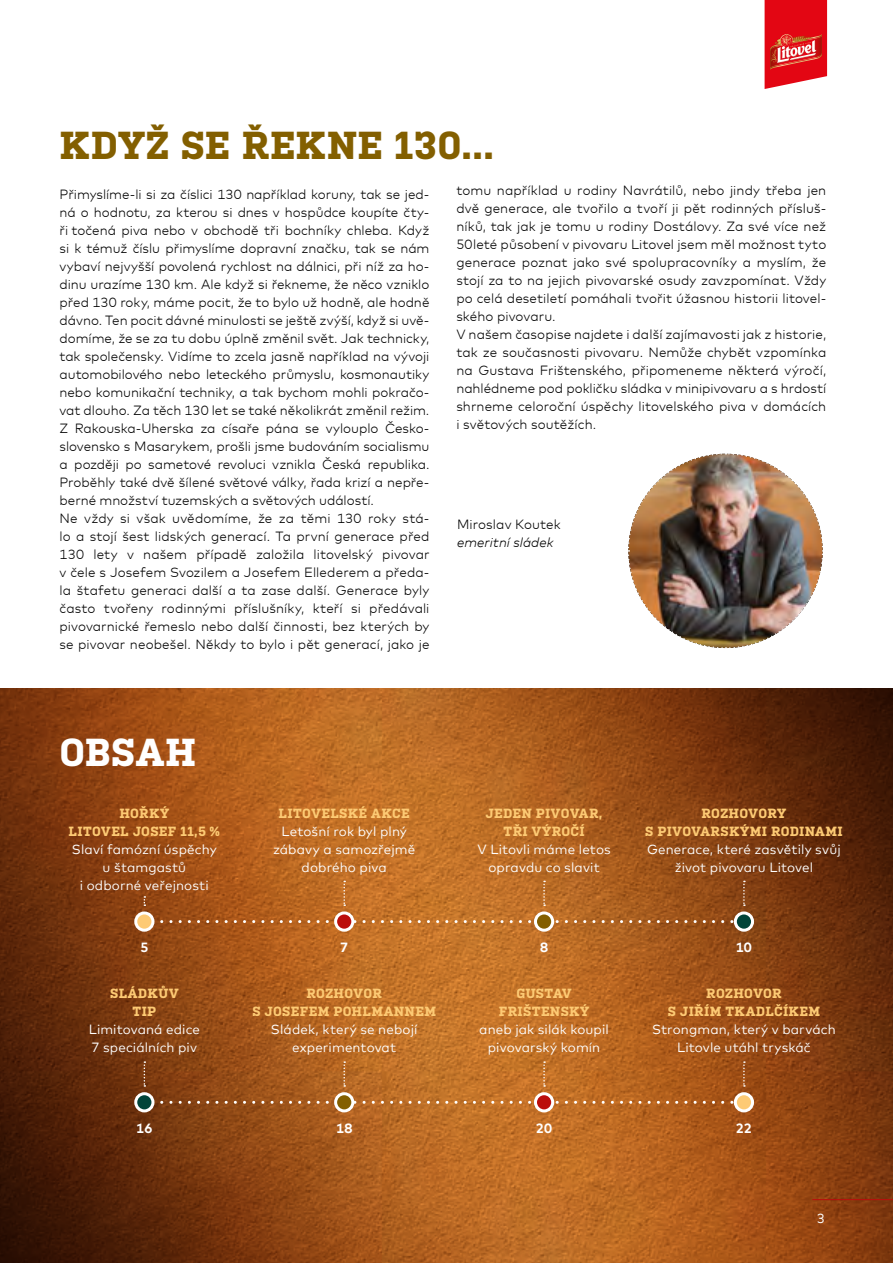
<style>
.page{position:relative;width:893px;height:1263px;background:#fff}
.page>*{position:absolute;margin:0;border:0;box-sizing:border-box;transform-origin:0 0}
.t1{font:700 39px "Kulturista";letter-spacing:.01em;color:#835f00}
.t2{font:700 39px "Kulturista";letter-spacing:.015em;color:#fff}
.t3{font:300 13.35px/18px "Mark Offc For MC";color:#000;text-align:justify}
.t4{font:13.35px/18px "Mark Offc For MC";letter-spacing:.01em;color:#fff;text-align:center}
.t5{font:700 13.35px/18px "Kulturista";letter-spacing:.03em;color:#fdca74;text-align:center}
.t6{font:italic 300 13.35px "Mark Offc For MC";letter-spacing:.005em;color:#000}
.t7{font:700 13.35px "Mark Offc For MC";letter-spacing:.015em;color:#fff}
</style>
<div class="page">
<svg style="left:0;top:689px;width:893px;height:574px;background:#984f18"></svg>
<img style="left:628px;top:453px;width:195px;height:196px">
<svg style="left:154px;top:920px;width:580px;height:3px;background:#c48957"></svg>
<svg style="left:154px;top:1101px;width:580px;height:3px;background:#c28756"></svg>
<svg style="left:144px;top:1061px;width:1px;height:26px"></svg>
<svg style="left:343px;top:881px;width:2px;height:25px"></svg>
<svg style="left:343px;top:1061px;width:2px;height:26px"></svg>
<svg style="left:543px;top:881px;width:2px;height:25px"></svg>
<svg style="left:543px;top:1061px;width:2px;height:26px"></svg>
<svg style="left:743px;top:881px;width:2px;height:25px"></svg>
<svg style="left:743px;top:1061px;width:2px;height:26px"></svg>
<div style="left:136px;top:913px;width:17px;height:17px;background:#fdca74;border-radius:50%"></div>
<div style="left:134px;top:911px;width:20px;height:21px;border:3px solid #fff;border-radius:50%"></div>
<div style="left:136px;top:1094px;width:17px;height:17px;background:#004439;border-radius:50%"></div>
<div style="left:134px;top:1092px;width:20px;height:20px;border:3px solid #fff;border-radius:50%"></div>
<div style="left:336px;top:913px;width:17px;height:17px;background:#bb0e0c;border-radius:50%"></div>
<div style="left:334px;top:911px;width:20px;height:21px;border:3px solid #fff;border-radius:50%"></div>
<div style="left:336px;top:1094px;width:17px;height:17px;background:#835f00;border-radius:50%"></div>
<div style="left:334px;top:1092px;width:20px;height:20px;border:3px solid #fff;border-radius:50%"></div>
<svg style="left:535px;top:913px;width:18px;height:17px"></svg>
<div style="left:534px;top:911px;width:20px;height:21px;border:3px solid #fff;border-radius:50%"></div>
<div style="left:535px;top:1094px;width:18px;height:17px;background:#bb0e0c;border-radius:50%"></div>
<div style="left:534px;top:1092px;width:20px;height:20px;border:3px solid #fff;border-radius:50%"></div>
<svg style="left:735px;top:913px;width:17px;height:17px"></svg>
<div style="left:734px;top:911px;width:20px;height:21px;border:3px solid #fff;border-radius:50%"></div>
<div style="left:735px;top:1094px;width:17px;height:17px;background:#fdca74;border-radius:50%"></div>
<div style="left:734px;top:1092px;width:20px;height:20px;border:3px solid #fff;border-radius:50%"></div>
<hr style="left:812px;top:1199px;width:81px;height:1px;background:#bb0e0c">
<svg style="left:765px;top:0;width:62px;height:89px;background:#e22d33"></svg>
<p class="t1" style="left:60px;top:116px;width:436px">KDYŽ SE ŘEKNE 130...</p>
<p class="t3" style="left:60px;top:184px;width:371px;text-align:left">Přimyslíme-li si za číslici 130 například koruny, tak se jed&shy;ná o hodnotu, za kterou si dnes v hospůdce koupíte čty&shy;ři točená piva nebo v obchodě tři bochníky chleba. Když si k témuž číslu přimyslíme dopravní značku, tak se nám vybaví nejvyšší povolená rychlost na dálnici, při níž za ho&shy;dinu urazíme 130 km. Ale když si řekneme, že něco vzniklo před 130 roky, máme pocit, že to bylo už hodně, ale hodně dávno. Ten pocit dávné minulosti se ještě zvýší, když si uvě&shy;domíme, že se za tu dobu úplně změnil svět. Jak technicky, tak společensky. Vidíme to zcela jasně například na vývoji automobilového nebo leteckého průmyslu, kosmonautiky nebo komunikační techniky, a tak bychom mohli pokračo&shy;vat dlouho. Za těch 130 let se také několikrát změnil režim.<br>Z Rakouska-Uherska za císaře pána se vylouplo Česko&shy;slovensko s Masarykem, prošli jsme budováním socialismu a později po sametové revoluci vznikla Česká republika.<br>Proběhly také dvě šílené světové války, řada krizí a nepře&shy;berné množství tuzemských a světových událostí.</p>
<p class="t3" style="left:60px;top:508px;width:371px">Ne vždy si však uvědomíme, že za těmi 130 roky stá&shy;lo a stojí šest lidských generací. Ta první generace před 130 lety v našem případě založila litovelský pivovar v čele s Josefem Svozilem a Josefem Ellederem a předa&shy;la štafetu generaci další a ta zase další. Generace byly často tvořeny rodinnými příslušníky, kteří si předávali pivovarnické řemeslo nebo další činnosti, bez kterých by se pivovar neobešel. Někdy to bylo i pět generací, jako je</p>
<p class="t3" style="left:456px;top:180px;width:371px">tomu například u rodiny Navrátilů, nebo jindy třeba jen dvě generace, ale tvořilo a tvoří ji pět rodinných přísluš&shy;níků, tak jak je tomu u rodiny Dostálovy. Za své více než 50leté působení v pivovaru Litovel jsem měl možnost tyto generace poznat jako své spolupracovníky a myslím, že stojí za to na jejich pivovarské osudy zavzpomínat. Vždy po celá desetiletí pomáhali tvořit úžasnou historii litovel&shy;ského pivovaru.</p>
<p class="t3" style="left:456px;top:324px;width:371px">V našem časopise najdete i další zajímavosti jak z historie, tak ze současnosti pivovaru. Nemůže chybět vzpomínka na Gustava Frištenského, připomeneme některá výročí, nahlédneme pod pokličku sládka v minipivovaru a s hrdostí shrneme celoroční úspěchy litovelského piva v domácích i světových soutěžích.</p>
<p class="t3" style="left:457px;top:514px;width:105px">Miroslav Koutek</p>
<p class="t6" style="left:457px;top:532px;width:98px">emeritní sládek</p>
<p class="t2" style="left:60px;top:724px;width:138px">OBSAH</p>
<p class="t5" style="left:69px;top:803px;width:153px">HOŘKÝ<br>LITOVEL JOSEF 11,5 %</p>
<p class="t4" style="left:72px;top:839px;width:146px">Slaví famózní úspěchy u štamgastů<br>i odborné veřejnosti</p>
<p class="t5" style="left:279px;top:803px;width:133px">LITOVELSKÉ AKCE</p>
<p class="t4" style="left:273px;top:821px;width:144px">Letošní rok byl plný zábavy a samozřejmě dobrého piva</p>
<p class="t5" style="left:485px;top:803px;width:119px">JEDEN PIVOVAR,<br>TŘI VÝROČÍ</p>
<p class="t4" style="left:477px;top:839px;width:135px">V Litovli máme letos opravdu co slavit</p>
<p class="t5" style="left:645px;top:803px;width:199px">ROZHOVORY<br>S PIVOVARSKÝMI RODINAMI</p>
<p class="t4" style="left:647px;top:839px;width:195px">Generace, které zasvětily svůj život pivovaru Litovel</p>
<p class="t7" style="left:140px;top:937px;width:10px">5</p>
<p class="t7" style="left:340px;top:937px;width:10px">7</p>
<p class="t7" style="left:540px;top:937px;width:10px">8</p>
<p class="t7" style="left:736px;top:937px;width:18px">10</p>
<p class="t5" style="left:110px;top:983px;width:70px">SLÁDKŮV</p>
<p class="t5" style="left:133px;top:1001px;width:25px">TIP</p>
<p class="t4" style="left:89px;top:1019px;width:113px">Limitovaná edice</p>
<p class="t4" style="left:92px;top:1037px;width:107px">7 speciálních piv</p>
<p class="t5" style="left:252px;top:983px;width:185px">ROZHOVOR<br>S JOSEFEM POHLMANNEM</p>
<p class="t4" style="left:271px;top:1019px;width:148px">Sládek, který se nebojí experimentovat</p>
<p class="t5" style="left:499px;top:983px;width:92px">GUSTAV<br>FRIŠTENSKÝ</p>
<p class="t4" style="left:479px;top:1019px;width:131px">aneb jak silák koupil pivovarský komín</p>
<p class="t5" style="left:668px;top:983px;width:154px">ROZHOVOR<br>S JIŘÍM TKADLČÍKEM</p>
<p class="t4" style="left:652px;top:1019px;width:185px">Strongman, který v barvách<br>Litovle utáhl tryskáč</p>
<p class="t7" style="left:136px;top:1118px;width:18px">16</p>
<p class="t7" style="left:336px;top:1118px;width:18px">18</p>
<p class="t7" style="left:536px;top:1118px;width:18px">20</p>
<p class="t7" style="left:736px;top:1118px;width:17px">22</p>
<p class="t4" style="left:817px;top:1208px;width:10px">3</p>
</div>
